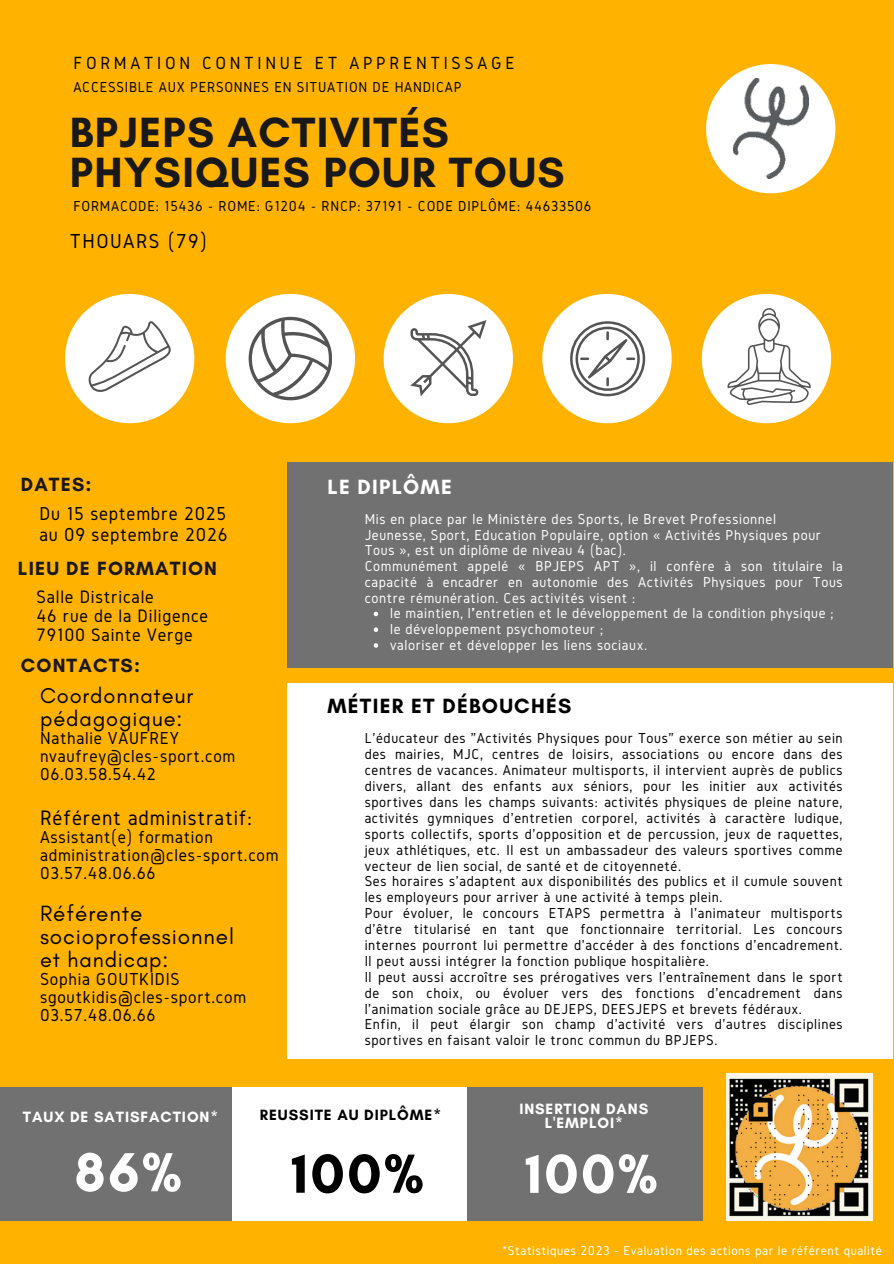
<style>
.page{position:relative;width:894px;height:1264px;background:#fff}
.page>*{position:absolute;margin:0;border:0;box-sizing:border-box;transform-origin:0 0}
.t1{font:700 56.1px "Glacial Indifference";color:#fff}
.t2{font:700 56.1px "Glacial Indifference";color:#000}
.t3{font:700 43.05px/40.3px "Glacial Indifference";letter-spacing:.03em;color:#19181a}
.t4{font:22.5px/23.7px "Glacial Indifference";letter-spacing:.04em;color:#000}
.t5{font:21.75px/22.5px "Glacial Indifference";letter-spacing:.04em;color:#000}
.t6{font:21.75px "Gidole";letter-spacing:.04em;color:#000}
.t7{font:700 21px "Glacial Indifference";letter-spacing:.06em;color:#000}
.t8{font:21px "Gidole";letter-spacing:.07em;color:#000}
.t9{font:700 21px "Glacial Indifference";letter-spacing:.06em;color:#fff}
.t10{font:19.5px/20.2px "Gidole";letter-spacing:.04em;color:#000}
.t11{font:700 19.5px "Glacial Indifference";letter-spacing:.06em;color:#19181a}
.t12{font:18.75px/19.2px "Gidole";letter-spacing:.04em;color:#000}
.t13{font:18.3px "Gidole";letter-spacing:.2em;color:#000}
.t14{font:18px/18px "Gidole";letter-spacing:.04em;color:#000}
.t15{font:700 15.15px/14px "Glacial Indifference";letter-spacing:.06em;color:#fff;text-align:center}
.t16{font:700 15.15px "Glacial Indifference";letter-spacing:.06em;color:#000}
.t17{font:15px/15.9px "Gidole";letter-spacing:.04em;color:#000}
.t18{font:15px/15.8px "Gidole";letter-spacing:.04em;color:#fff}
.t19{font:13.5px "Gidole";letter-spacing:.04em;color:#fff}
</style>
<div class="page">
<div style="left:0;top:0;width:893px;height:1263px;background:#ffb200"></div>
<svg style="left:65px;top:294px;width:129px;height:129px"></svg>
<svg style="left:226px;top:294px;width:129px;height:129px"></svg>
<svg style="left:383px;top:294px;width:130px;height:129px"></svg>
<svg style="left:542px;top:294px;width:129px;height:129px"></svg>
<svg style="left:701px;top:294px;width:129px;height:129px"></svg>
<div style="left:287px;top:462px;width:605px;height:206px;background:#717172"></div>
<div style="left:287px;top:682px;width:605px;height:376px;background:#fff"></div>
<svg style="left:373px;top:611px;width:5px;height:5px"></svg>
<svg style="left:373px;top:627px;width:5px;height:5px"></svg>
<svg style="left:373px;top:643px;width:5px;height:4px"></svg>
<div style="left:705px;top:64px;width:130px;height:129px;background:#fff;border-radius:50%"></div>
<img style="left:733px;top:79px;width:75px;height:100px">
<div style="left:466px;top:1086px;width:236px;height:134px;background:#717172"></div>
<div style="left:230px;top:1086px;width:236px;height:134px;background:#fff"></div>
<div style="left:0;top:1086px;width:232px;height:134px;background:#717172"></div>
<img style="left:726px;top:1073px;width:145px;height:147px">
<p class="t13" style="left:73px;top:53px;width:443px">FORMATION CONTINUE ET APPRENTISSAGE</p>
<p class="t17" style="left:73px;top:79px;width:389px">ACCESSIBLE AUX PERSONNES EN SITUATION DE HANDICAP</p>
<h2 class="t3" style="left:70px;top:112px;width:496px">BPJEPS ACTIVITÉS<br>PHYSIQUES POUR TOUS</h2>
<p class="t17" style="left:73px;top:198px;width:519px">FORMACODE: 15436 - ROME: G1204 - RNCP: 37191 - CODE DIPLÔME: 44633506</p>
<h3 class="t8" style="left:70px;top:229px;width:138px">THOUARS (79)</h3>
<h3 class="t11" style="left:21px;top:472px;width:72px">DATES:</h3>
<h3 class="t10" style="left:39px;top:504px;width:190px">Du 15 septembre 2025 au 09 septembre 2026</h3>
<h3 class="t11" style="left:18px;top:556px;width:200px">LIEU DE FORMATION</h3>
<p class="t12" style="left:37px;top:587px;width:173px">Salle Districale<br>46 rue de la Diligence<br>79100 Sainte Verge</p>
<h3 class="t11" style="left:21px;top:653px;width:121px">CONTACTS:</h3>
<h3 class="t5" style="left:40px;top:685px;width:155px">Coordonnateur pédagogique:</h3>
<p class="t14" style="left:40px;top:729px;width:197px">Nathalie VAUFREY nvaufrey@cles-sport.com<br>06.03.58.54.42</p>
<h3 class="t6" style="left:40px;top:805px;width:213px">Référent administratif:</h3>
<p class="t14" style="left:40px;top:828px;width:240px">Assistant(e) formation administration@cles-sport.com<br>03.57.48.06.66</p>
<h3 class="t4" style="left:40px;top:901px;width:195px">Référente socioprofessionnel</h3>
<h3 class="t5" style="left:40px;top:948px;width:130px">et handicap:</h3>
<p class="t14" style="left:40px;top:970px;width:207px">Sophia GOUTKIDIS sgoutkidis@cles-sport.com<br>03.57.48.06.66</p>
<h3 class="t9" style="left:327px;top:474px;width:126px">LE DIPLÔME</h3>
<p class="t18" style="left:364px;top:511px;width:479px">Mis en place par le Ministère des Sports, le Brevet Professionnel<br>Jeunesse, Sport, Education Populaire, option « Activités Physiques pour Tous », est un diplôme de niveau 4 (bac).<br>Communément appelé « BPJEPS APT », il confère à son titulaire la capacité à encadrer en autonomie des Activités Physiques pour Tous contre rémunération. Ces activités visent :</p>
<p class="t18" style="left:390px;top:605px;width:445px">le maintien, l’'entretien et le développement de la condition physique ; le développement psychomoteur ;<br>valoriser et développer les liens sociaux.</p>
<h3 class="t7" style="left:327px;top:692px;width:245px">MÉTIER ET DÉBOUCHÉS</h3>
<p class="t17" style="left:364px;top:730px;width:479px">L'éducateur des "Activités Physiques pour Tous" exerce son métier au sein des mairies, MJC, centres de loisirs, associations ou encore dans des centres de vacances. Animateur multisports, il intervient auprès de publics divers, allant des enfants aux séniors, pour les initier aux activités sportives dans les champs suivants: activités physiques de pleine nature, activités gymniques d'entretien corporel, activités à caractère ludique, sports collectifs, sports d'opposition et de percussion, jeux de raquettes, jeux athlétiques, etc. Il est un ambassadeur des valeurs sportives comme vecteur de lien social, de santé et de citoyenneté.<br>Ses horaires s'adaptent aux disponibilités des publics et il cumule souvent les employeurs pour arriver à une activité à temps plein.<br>Pour évoluer, le concours ETAPS permettra à l'animateur multisports d'être titularisé en tant que fonctionnaire territorial. Les concours internes pourront lui permettre d'accéder à des fonctions d'encadrement.<br>Il peut aussi intégrer la fonction publique hospitalière.<br>Il peut aussi accroître ses prérogatives vers l'entraînement dans le sport de son choix, ou évoluer vers des fonctions d'encadrement dans l'animation sociale grâce au DEJEPS, DEESJEPS et brevets fédéraux.<br>Enfin, il peut élargir son champ d'activité vers d'autres disciplines sportives en faisant valoir le tronc commun du BPJEPS.</p>
<p class="t15" style="left:23px;top:1109px;width:197px">TAUX DE SATISFACTION*</p>
<h1 class="t1" style="left:74px;top:1137px;width:109px">86%</h1>
<p class="t16" style="left:260px;top:1105px;width:182px">REUSSITE AU DIPLÔME*</p>
<h1 class="t2" style="left:291px;top:1138px;width:134px">100%</h1>
<p class="t15" style="left:519px;top:1102px;width:130px">INSERTION DANS<br>L'EMPLOI*</p>
<h1 class="t1" style="left:525px;top:1139px;width:134px">100%</h1>
<p class="t19" style="left:502px;top:1242px;width:381px">*Statistiques 2023 - Evaluation des actions par le référent qualité</p>
</div>
